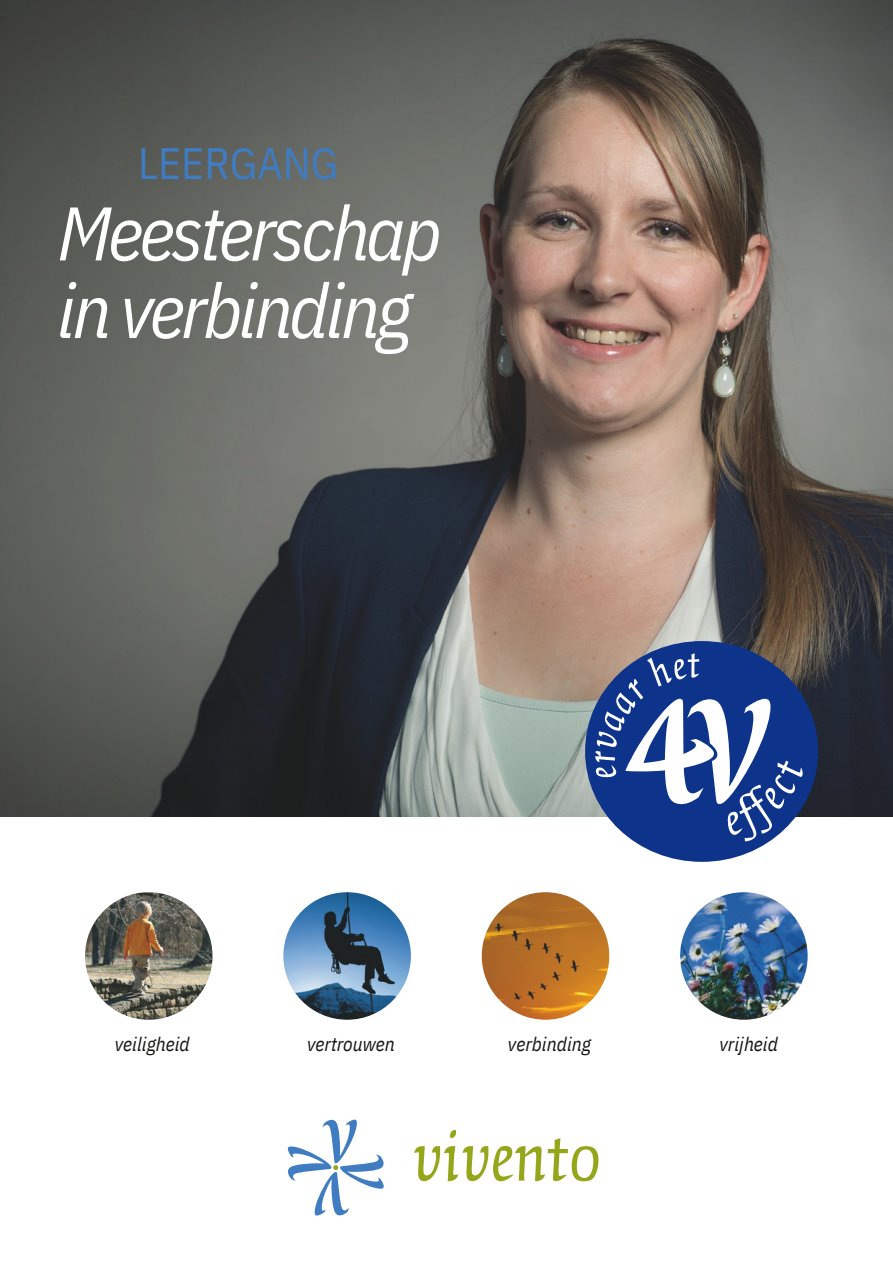
<style>
.page{position:relative;width:893px;height:1264px;background:#fff}
.page>*{position:absolute;margin:0;border:0;box-sizing:border-box;transform-origin:0 0}
.t1{font:italic 75.75px/77.6px "IBM Plex Sans Cond";letter-spacing:-.045em;color:#fff}
.t2{font:43.95px "IBM Plex Sans Cond";color:#407cc2}
.t3{font:italic 19.5px "IBM Plex Sans Cond";color:#171615}
</style>
<div class="page">
<img style="left:85px;top:892px;width:127px;height:127px;border-radius:50%">
<img style="left:283px;top:892px;width:128px;height:127px;border-radius:50%">
<img style="left:481px;top:892px;width:128px;height:127px;border-radius:50%">
<img style="left:680px;top:892px;width:127px;height:127px;border-radius:50%">
<img style="left:0;top:0;width:892px;height:816px">
<svg style="left:288px;top:1119px;width:96px;height:96px"></svg>
<svg style="left:414px;top:1129px;width:184px;height:52px"></svg>
<svg style="left:585px;top:641px;width:233px;height:220px;fill:#0d338a"></svg>
<p class="t2" style="left:138px;top:133px;width:202px">LEERGANG</p>
<p class="t1" style="left:57px;top:193px;width:386px">Meesterschap in verbinding</p>
<p class="t3" style="left:115px;top:1031px;width:77px">veiligheid</p>
<p class="t3" style="left:307px;top:1031px;width:89px">vertrouwen</p>
<p class="t3" style="left:508px;top:1031px;width:85px">verbinding</p>
<p class="t3" style="left:719px;top:1031px;width:60px">vrijheid</p>
</div>
